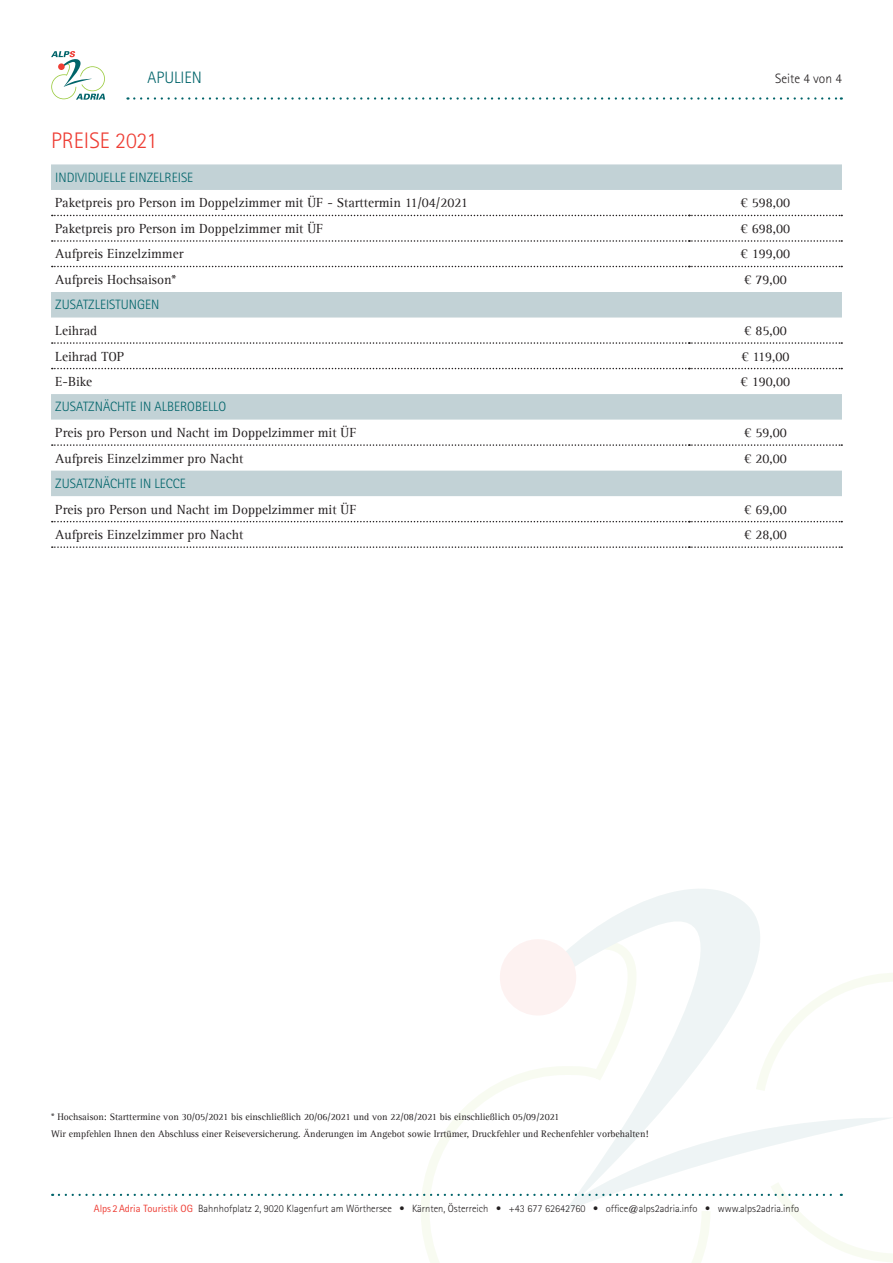
<style>
.page{position:relative;width:893px;height:1263px;background:#fff}
.page>*{position:absolute;margin:0;border:0;box-sizing:border-box;transform-origin:0 0}
.t1{font:300 22.5px "Rotis Sans Serif Std";color:#ee3e35}
.t2{font:300 16.5px "Rotis Sans Serif Std";color:#00646a}
.t3{font:13.5px "Agfa Rotis Serif";color:#231f20}
.t4{font:300 13.5px "Rotis Sans Serif Std";color:#00646a}
.t5{font:300 13.5px "Rotis Sans Serif Std";color:#231f20}
.t6{font:300 10.5px "Rotis Sans Serif Std";color:#231f20}
.t7{font:9.75px/16.2px "Agfa Rotis Serif";color:#231f20}
.s1{font-weight:400;color:#ee3e35}
</style>
<div class="page">
<svg style="left:421px;top:973px;width:472px;height:290px"></svg>
<svg style="left:519px;top:889px;width:328px;height:225px"></svg>
<div style="left:500px;top:939px;width:76px;height:76px;background:#fdf2f1;border-radius:50%"></div>
<svg style="left:59px;top:1114px;width:834px;height:97px"></svg>
<svg style="left:134px;top:97px;width:708px;height:3px"></svg>
<svg style="left:51px;top:51px;width:54px;height:49px"></svg>
<svg style="left:51px;top:164px;width:791px;height:332px"></svg>
<svg style="left:52px;top:215px;width:790px;height:1px"></svg>
<svg style="left:52px;top:240px;width:790px;height:2px"></svg>
<svg style="left:52px;top:266px;width:790px;height:1px"></svg>
<svg style="left:52px;top:342px;width:790px;height:2px"></svg>
<svg style="left:52px;top:368px;width:790px;height:1px"></svg>
<svg style="left:52px;top:444px;width:790px;height:2px"></svg>
<svg style="left:52px;top:521px;width:790px;height:1px"></svg>
<svg style="left:52px;top:546px;width:790px;height:2px"></svg>
<p class="t2" style="left:148px;top:68px;width:56px">APULIEN</p>
<p class="t5" style="left:775px;top:71px;width:68px">Seite 4 von 4</p>
<h1 class="t1" style="left:51px;top:128px;width:108px">PREISE 2021</h1>
<p class="t4" style="left:55px;top:170px;width:139px">INDIVIDUELLE EINZELREISE</p>
<p class="t3" style="left:55px;top:195px;width:414px">Paketpreis pro Person im Doppelzimmer mit ÜF - Starttermin 11/04/2021</p>
<p class="t3" style="left:741px;top:195px;width:51px">€ 598,00</p>
<p class="t3" style="left:55px;top:221px;width:270px">Paketpreis pro Person im Doppelzimmer mit ÜF</p>
<p class="t3" style="left:741px;top:221px;width:51px">€ 698,00</p>
<p class="t3" style="left:55px;top:246px;width:130px">Aufpreis Einzelzimmer</p>
<p class="t3" style="left:741px;top:246px;width:51px">€ 199,00</p>
<p class="t3" style="left:55px;top:272px;width:123px">Aufpreis Hochsaison*</p>
<p class="t3" style="left:744px;top:272px;width:44px">€ 79,00</p>
<p class="t4" style="left:55px;top:297px;width:105px">ZUSATZLEISTUNGEN</p>
<p class="t3" style="left:55px;top:323px;width:44px">Leihrad</p>
<p class="t3" style="left:744px;top:323px;width:44px">€ 85,00</p>
<p class="t3" style="left:55px;top:348px;width:71px">Leihrad TOP</p>
<p class="t3" style="left:741px;top:348px;width:50px">€ 119,00</p>
<p class="t3" style="left:55px;top:374px;width:39px">E-Bike</p>
<p class="t3" style="left:741px;top:374px;width:51px">€ 190,00</p>
<p class="t4" style="left:55px;top:399px;width:173px">ZUSATZNÄCHTE IN ALBEROBELLO</p>
<p class="t3" style="left:55px;top:425px;width:303px">Preis pro Person und Nacht im Doppelzimmer mit ÜF</p>
<p class="t3" style="left:744px;top:425px;width:44px">€ 59,00</p>
<p class="t3" style="left:55px;top:450px;width:189px">Aufpreis Einzelzimmer pro Nacht</p>
<p class="t3" style="left:744px;top:450px;width:44px">€ 20,00</p>
<p class="t4" style="left:55px;top:476px;width:132px">ZUSATZNÄCHTE IN LECCE</p>
<p class="t3" style="left:55px;top:501px;width:303px">Preis pro Person und Nacht im Doppelzimmer mit ÜF</p>
<p class="t3" style="left:744px;top:501px;width:44px">€ 69,00</p>
<p class="t3" style="left:55px;top:527px;width:189px">Aufpreis Einzelzimmer pro Nacht</p>
<p class="t3" style="left:744px;top:527px;width:44px">€ 28,00</p>
<p class="t7" style="left:51px;top:1109px;width:599px">* Hochsaison: Starttermine von 30/05/2021 bis einschließlich 20/06/2021 und von 22/08/2021 bis einschließlich 05/09/2021<br>Wir empfehlen Ihnen den Abschluss einer Reiseversicherung. Änderungen im Angebot sowie Irrtümer, Druckfehler und Rechenfehler vorbehalten!</p>
<p class="t6" style="left:94px;top:1202px;width:707px"><span class="s1">Alps 2Adria Touristik OG</span> Bahnhofplatz 2, 9020 Klagenfurt am Wörthersee • Kärnten, Österreich • +43 677 62642760 • office@alps2adria.info • www.alps2adria.info</p>
</div>
